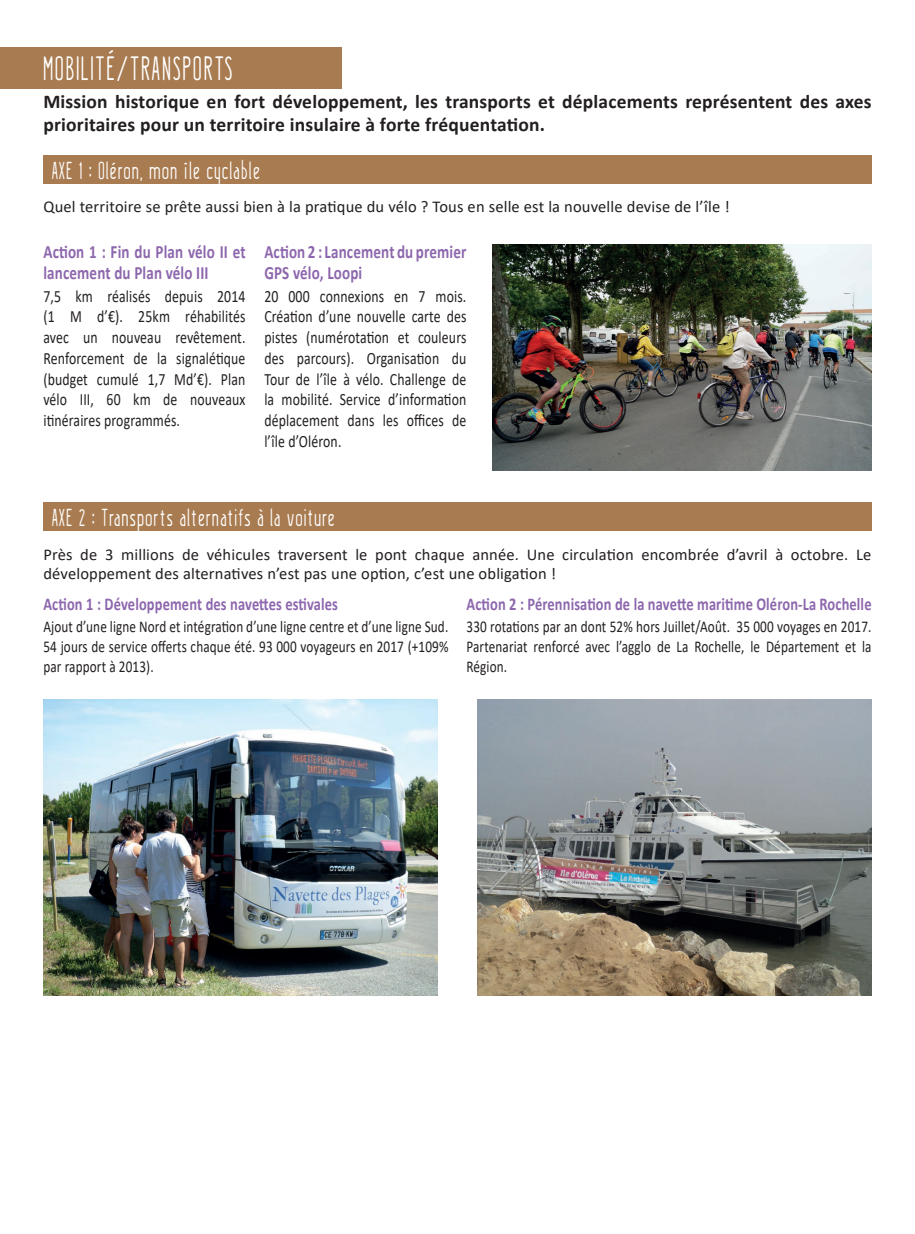
<style>
.page{position:relative;width:915px;height:1234px;background:#fff}
.page>*{position:absolute;margin:0;border:0;box-sizing:border-box;transform-origin:0 0}
.t1{font:33px "Kraftstoff";letter-spacing:.08em;color:#fff;scale:.8 1}
.t2{font:24px "Kraftstoff";letter-spacing:.08em;color:#fff;scale:.8 1}
.t3{font:700 19.5px/23.4px "Calibri";letter-spacing:.01em;color:#231f20}
.t4{font:700 18.75px/20.7px "Calibri";letter-spacing:.01em;color:#8d67ad;scale:.8 1}
.t5{font:700 18px "Calibri";letter-spacing:.01em;color:#8d67ad;scale:.8 1}
.t6{font:17.25px/20.7px "Calibri";letter-spacing:.01em;color:#231f20;text-align:justify;scale:.8 1}
.t7{font:16.5px/19.8px "Calibri";letter-spacing:.01em;color:#231f20;text-align:justify;scale:.8 1}
.t8{font:16.5px/19.8px "Calibri";letter-spacing:.01em;color:#231f20}
</style>
<div class="page">
<div style="left:0;top:47px;width:342px;height:42px;background:#a97b50"></div>
<div style="left:43px;top:155px;width:828px;height:29px;background:#a97b50"></div>
<div style="left:43px;top:501px;width:828px;height:29px;background:#a97b50"></div>
<img style="left:43px;top:699px;width:394px;height:296px">
<img style="left:477px;top:699px;width:394px;height:296px">
<img style="left:492px;top:244px;width:379px;height:226px">
<h1 class="t1" style="left:43px;top:48px;width:238px">MOBILITÉ/TRANSPORTS</h1>
<p class="t3" style="left:43px;top:89px;width:829px">Mission historique en fort développement, les transports et déplacements représentent des axes prioritaires pour un territoire insulaire à forte fréquentation.</p>
<h2 class="t2" style="left:52px;top:156px;width:261px">AXE 1 : Oléron, mon île cyclable</h2>
<p class="t8" style="left:43px;top:196px;width:687px">Quel territoire se prête aussi bien à la pratique du vélo ? Tous en selle est la nouvelle devise de l’île !</p>
<p class="t4" style="left:43px;top:241px;width:254px">Action 1 : Fin du Plan vélo II et lancement du Plan vélo III</p>
<p class="t6" style="left:43px;top:285px;width:254px">7,5 km réalisés depuis 2014 (1 M d’€). 25km réhabilités avec un nouveau revêtement.<br>Renforcement de la signalétique (budget cumulé 1,7 Md’€). Plan vélo III, 60 km de nouveaux itinéraires programmés.</p>
<p class="t4" style="left:264px;top:241px;width:254px">Action 2 : Lancement du premier<br>GPS vélo, Loopi</p>
<p class="t6" style="left:264px;top:285px;width:254px">20 000 connexions en 7 mois.<br>Création d’une nouvelle carte des pistes (numérotation et couleurs des parcours). Organisation du Tour de l’île à vélo. Challenge de la mobilité. Service d’information déplacement dans les offices de l’île d’Oléron.</p>
<h2 class="t2" style="left:52px;top:502px;width:354px">AXE 2 : Transports alternatifs à la voiture</h2>
<p class="t8" style="left:43px;top:543px;width:829px">Près de 3 millions de véhicules traversent le pont chaque année. Une circulation encombrée d’avril à octobre. Le développement des alternatives n’est pas une option, c’est une obligation !</p>
<p class="t5" style="left:43px;top:591px;width:369px">Action 1 : Développement des navettes estivales</p>
<p class="t7" style="left:43px;top:616px;width:507px">Ajout d’une ligne Nord et intégration d’une ligne centre et d’une ligne Sud.<br>54 jours de service offerts chaque été. 93 000 voyageurs en 2017 (+109% par rapport à 2013).</p>
<p class="t5" style="left:466px;top:591px;width:507px">Action 2 : Pérennisation de la navette maritime Oléron-La Rochelle</p>
<p class="t7" style="left:466px;top:616px;width:507px">330 rotations par an dont 52% hors Juillet/Août. 35 000 voyages en 2017.<br>Partenariat renforcé avec l’agglo de La Rochelle, le Département et la Région.</p>
</div>
